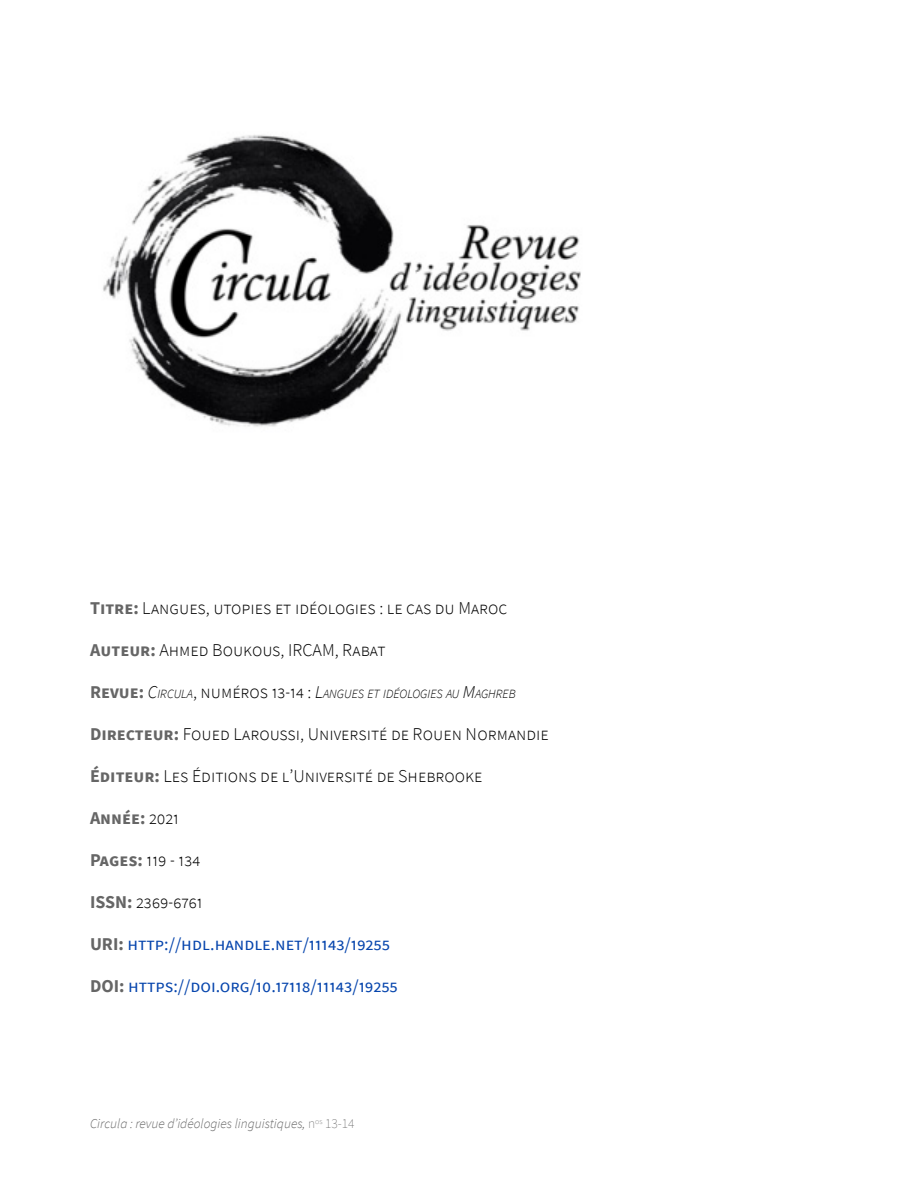
<style>
.page{position:relative;width:900px;height:1200px;background:#fff}
.page>*{position:absolute;margin:0;border:0;box-sizing:border-box;transform-origin:0 0}
.Informations{font:300 18px "Source Sans Pro";color:#000}
.Informations-2{font:18px "Source Sans Pro";letter-spacing:-.005em;color:#0645ad}
.Informations-3{font:700 18px "Source Sans Pro";color:#666}
.t1{font:italic 300 13.5px "Source Sans Pro";color:#666}
.Informations-4{font:italic 300 12.6px "Source Sans Pro";color:#000}
.s1{font-weight:700;color:#666}
.s2{font-weight:700;font-style:normal;font-size:18px;color:#666}
.s3{font-size:18px}
.s4{font-style:normal;font-size:18px}
.s5{font-weight:300;color:#000}
.s6{font-weight:200;font-style:normal}
</style>
<div class="page">
<img style="left:103px;top:135px;width:478px;height:292px">
<p class="Informations" style="left:90px;top:597px;width:419px"><span class="s1">Titre:</span> Langues, utopies et idéologies : le cas du Maroc</p>
<p class="Informations" style="left:90px;top:639px;width:297px"><span class="s1">Auteur:</span> Ahmed Boukous, IRCAM, Rabat</p>
<p class="Informations-4" style="left:90px;top:686px;width:427px"><span class="s2">Revue:</span> <span class="s3">C</span>IRCULA<span class="s4">, numéros 13-14 :</span> <span class="s3">L</span>ANGUES ET IDÉOLOGIES AU <span class="s3">M</span>AGHREB</p>
<p class="Informations" style="left:90px;top:723px;width:460px"><span class="s1">Directeur:</span> Foued Laroussi, Université de Rouen Normandie</p>
<p class="Informations" style="left:90px;top:765px;width:394px"><span class="s1">Éditeur:</span> Les Éditions de l’Université de Shebrooke</p>
<p class="Informations-3" style="left:90px;top:805px;width:91px">Année: <span class="s5">2021</span></p>
<p class="Informations" style="left:90px;top:849px;width:112px"><span class="s1">Pages:</span> 119 - 134</p>
<p class="Informations" style="left:90px;top:891px;width:114px"><span class="s1">ISSN:</span> 2369-6761</p>
<p class="Informations-2" style="left:90px;top:932px;width:302px"><span class="s1">URI:</span> http://hdl.handle.net/11143/19255</p>
<p class="Informations-2" style="left:90px;top:974px;width:310px"><span class="s1">DOI:</span> https://doi.org/10.17118/11143/19255</p>
<p class="t1" style="left:90px;top:1116px;width:266px">Circula : revue d’idéologies linguistiques, <span class="s6">n</span><sup>os</sup> <span class="s6">13-14</span></p>
</div>
